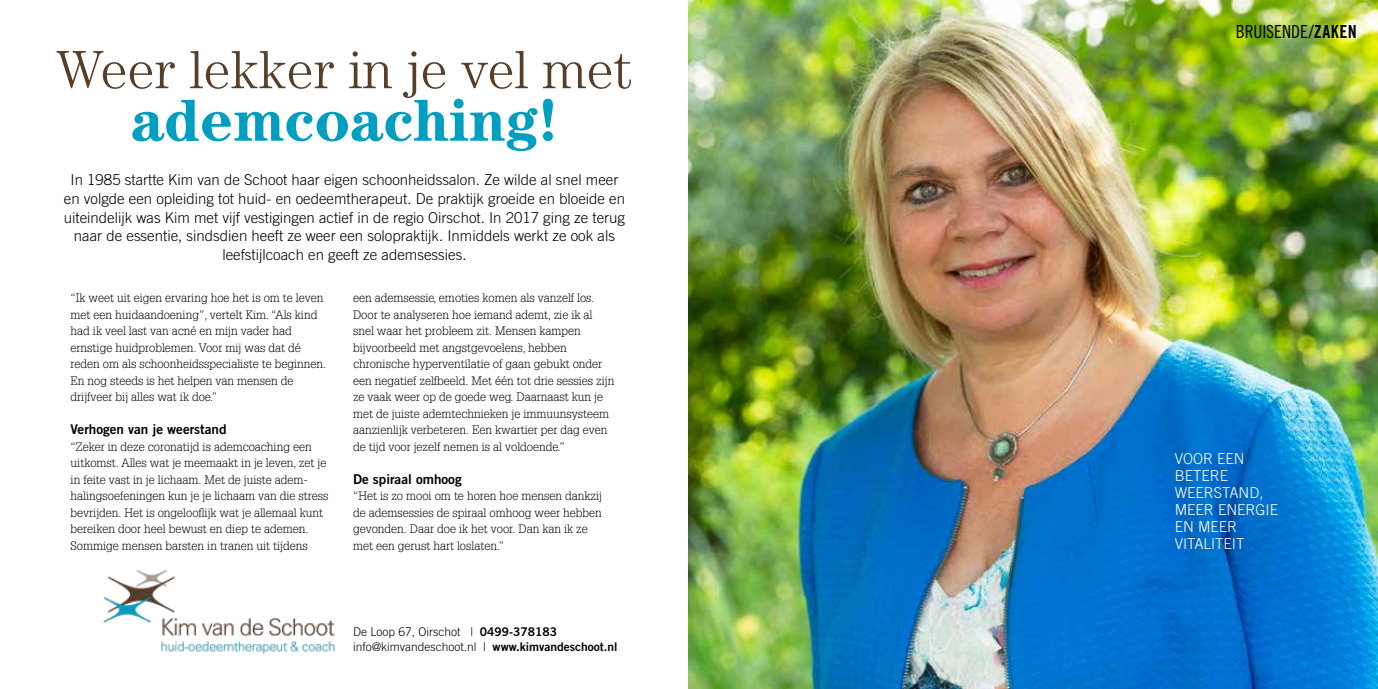
<style>
.page{position:relative;width:1378px;height:689px;background:#fff}
.page>*{position:absolute;margin:0;border:0;box-sizing:border-box;transform-origin:0 0}
.t1{font:700 60px "Century Std";color:#009fc0}
.t2{font:300 54px "Century Std";color:#573e29}
.t3{font:18px "Trade Gothic LT Std Cn 18";letter-spacing:-.005em;color:#000}
.t4{font:300 15px/18.8px "Trade Gothic LT Std";color:#000;text-align:center}
.t5{font:300 15px/17px "Trade Gothic LT Std";color:#fff}
.t6{font:13.5px "Trade Gothic LT Std Bd 2";color:#000}
.t7{font:300 12px/16.5px "Glypha LT Std";color:#000}
.t8{font:300 12px/15px "Trade Gothic LT Std";color:#000}
.s1{font-family:"Trade Gothic LT Std Bd 2";font-weight:400}
.s2{font-family:"Trade Gothic LT Std Bd Cn 20"}
</style>
<div class="page">
<img style="left:103px;top:570px;width:232px;height:84px">
<img style="left:689px;top:0;width:689px;height:689px">
<h2 class="t2" style="left:56px;top:39px;width:577px">Weer lekker in je vel met</h2>
<h1 class="t1" style="left:131px;top:85px;width:428px">ademcoaching!</h1>
<p class="t4" style="left:64px;top:170px;width:562px">In 1985 startte Kim van de Schoot haar eigen schoonheidssalon. Ze wilde al snel meer en volgde een opleiding tot huid- en oedeemtherapeut. De praktijk groeide en bloeide en uiteindelijk was Kim met vijf vestigingen actief in de regio Oirschot. In 2017 ging ze terug naar de essentie, sindsdien heeft ze weer een solopraktijk. Inmiddels werkt ze ook als leefstijlcoach en geeft ze ademsessies.</p>
<p class="t7" style="left:71px;top:290px;width:257px">“Ik weet uit eigen ervaring hoe het is om te leven met een huidaandoening”, vertelt Kim. “Als kind had ik veel last van acné en mijn vader had ernstige huidproblemen. Voor mij was dat dé reden om als schoonheidsspecialiste te beginnen.<br>En nog steeds is het helpen van mensen de drijfveer bij alles wat ik doe.”</p>
<p class="t6" style="left:71px;top:421px;width:157px">Verhogen van je weerstand</p>
<p class="t7" style="left:71px;top:438px;width:259px">“Zeker in deze coronatijd is ademcoaching een uitkomst. Alles wat je meemaakt in je leven, zet je in feite vast in je lichaam. Met de juiste adem&shy;halings oefeningen kun je je lichaam van die stress bevrijden. Het is ongelooflijk wat je allemaal kunt bereiken door heel bewust en diep te ademen.<br>Sommige mensen barsten in tranen uit tijdens</p>
<p class="t7" style="left:353px;top:290px;width:263px">een ademsessie, emoties komen als vanzelf los.<br>Door te analyseren hoe iemand ademt, zie ik al snel waar het probleem zit. Mensen kampen bijvoorbeeld met angstgevoelens, hebben chronische hyperventilatie of gaan gebukt onder een negatief zelfbeeld. Met één tot drie sessies zijn ze vaak weer op de goede weg. Daarnaast kun je met de juiste adem technieken je immuunsysteem aanzienlijk verbeteren. Een kwartier per dag even de tijd voor jezelf nemen is al voldoende.”</p>
<p class="t6" style="left:353px;top:470px;width:110px">De spiraal omhoog</p>
<p class="t7" style="left:353px;top:488px;width:250px">“Het is zo mooi om te horen hoe mensen dankzij de ademsessies de spiraal omhoog weer hebben gevonden. Daar doe ik het voor. Dan kan ik ze met een gerust hart loslaten.”</p>
<p class="t8" style="left:353px;top:624px;width:266px">De Loop 67, Oirschot | <span class="s1">0499-378183 </span>info@kimvandeschoot.nl | <span class="s1">www.kimvandeschoot.nl</span></p>
<h3 class="t3" style="left:1236px;top:21px;width:122px">BRUISENDE/<span class="s2">ZAKEN</span></h3>
<p class="t5" style="left:1174px;top:449px;width:105px">VOOR EEN<br>BETERE<br>WEERSTAND,<br>MEER ENERGIE<br>EN MEER<br>VITALITEIT</p>
</div>
